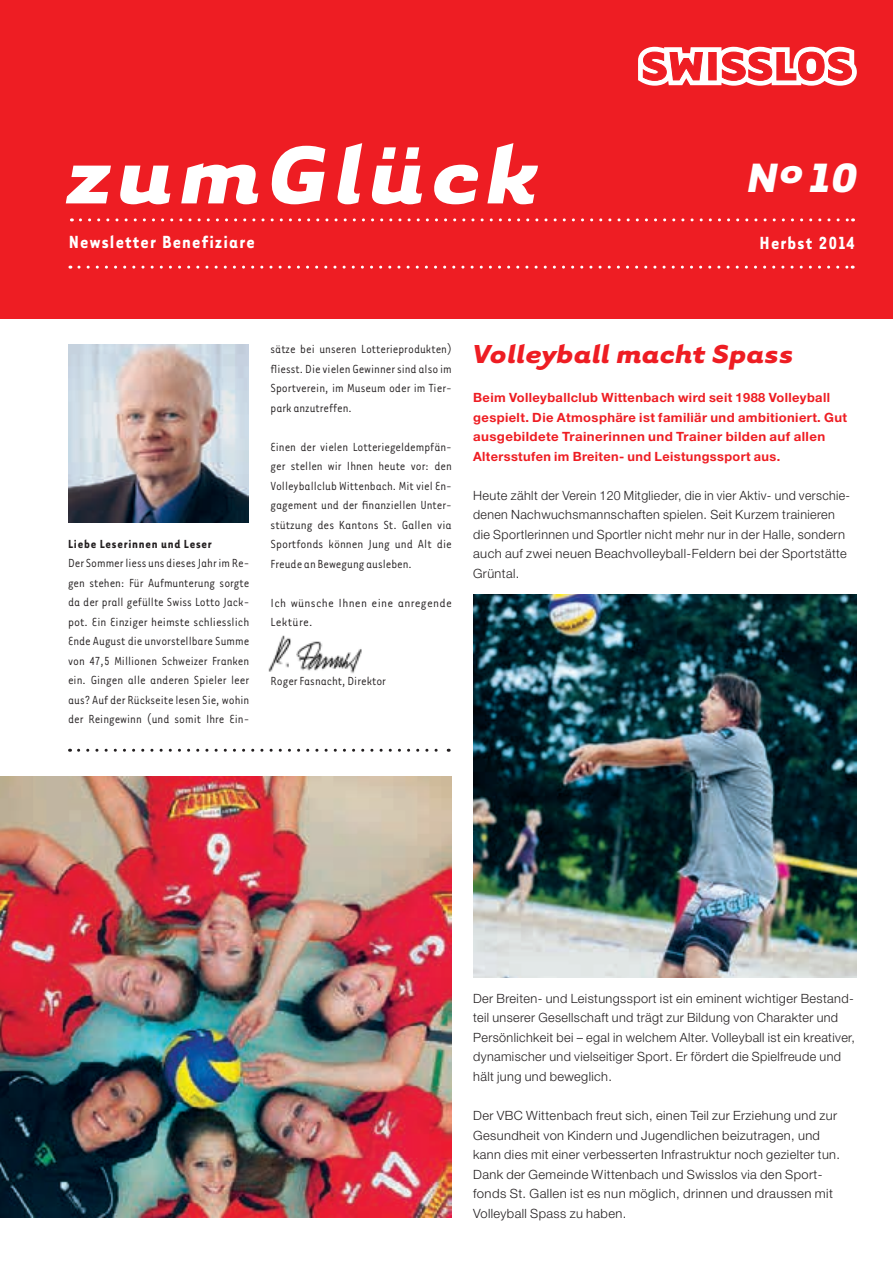
<style>
.page{position:relative;width:893px;height:1263px;background:#fff}
.page>*{position:absolute;margin:0;border:0;box-sizing:border-box;transform-origin:0 0}
.t1{font:italic 700 94.5px "Tarzana Wide";letter-spacing:.06em;color:#fff}
.t2{font:italic 700 47.25px "Tarzana Wide";color:#fff}
.t3{font:italic 700 41.85px "Tarzana Wide";color:#fff}
.t4{font:italic 700 30px "Tarzana Wide";color:#ee1d23}
.t5{font:700 20.25px "Tarzana Narrow";letter-spacing:.06em;color:#fff}
.t6{font:13.5px/19.5px "Tarzana Narrow";color:#231f20;text-align:justify}
.t7{font:13.5px/19.5px "Tarzana Narrow";letter-spacing:.02em;color:#231f20}
.t8{font:700 13.5px "Tarzana Narrow";letter-spacing:.06em;color:#231f20}
.t9{font:300 12.75px/19.5px "Helvetica Neue";letter-spacing:.03em;color:#231f20}
.t10{font:700 12.75px/19.5px "Helvetica Neue";letter-spacing:.03em;color:#ee1d23}
</style>
<div class="page">
<img style="left:268px;top:635px;width:94px;height:39px">
<img style="left:68px;top:344px;width:181px;height:178px">
<div style="left:0;top:0;width:893px;height:318px;background:#ee1d23"></div>
<svg style="left:638px;top:47px;width:219px;height:39px"></svg>
<svg style="left:80px;top:218px;width:773px;height:3px"></svg>
<svg style="left:79px;top:266px;width:774px;height:3px"></svg>
<svg style="left:79px;top:749px;width:370px;height:3px"></svg>
<img style="left:0;top:776px;width:452px;height:441px">
<img style="left:473px;top:594px;width:383px;height:383px">
<h1 class="t1" style="left:69px;top:112px;width:473px">zumGlück</h1>
<h3 class="t5" style="left:69px;top:230px;width:187px">Newsletter Benefiziare</h3>
<h2 class="t2" style="left:746px;top:147px;width:114px">N 10</h2>
<h3 class="t3" style="left:780px;top:142px;width:26px">o</h3>
<h3 class="t5" style="left:760px;top:230px;width:97px">Herbst 2014</h3>
<p class="t8" style="left:68px;top:535px;width:145px">Liebe Leserinnen und Leser</p>
<p class="t6" style="left:68px;top:553px;width:183px">Der Sommer liess uns dieses Jahr im Re&shy;gen stehen: Für Aufmunterung sorgte da der prall gefüllte Swiss Lotto Jack&shy;pot. Ein Einziger heimste schliesslich Ende August die unvorstellbare Summe von 47,5 Millionen Schweizer Franken ein. Gingen alle anderen Spieler leer aus? Auf der Rückseite lesen Sie, wohin der Reingewinn (und somit Ihre Ein-</p>
<p class="t6" style="left:271px;top:339px;width:183px">sätze bei unseren Lotterieprodukten) fliesst. Die vielen Gewinner sind also im Sportverein, im Museum oder im Tier&shy;park anzutreffen.</p>
<p class="t6" style="left:271px;top:436px;width:183px">Einen der vielen Lotteriegeldempfän&shy;ger stellen wir Ihnen heute vor: den Volleyballclub Wittenbach. Mit viel En&shy;gagement und der finanziellen Unter&shy;stützung des Kantons St. Gallen via Sportfonds können Jung und Alt die Freude an Bewegung ausleben.</p>
<p class="t7" style="left:271px;top:592px;width:183px">Ich wünsche Ihnen eine anregende<br>Lektüre.</p>
<p class="t6" style="left:271px;top:670px;width:117px">Roger Fasnacht, Direktor</p>
<h3 class="t4" style="left:473px;top:334px;width:322px">Volleyball macht Spass</h3>
<p class="t10" style="left:473px;top:388px;width:375px">Beim Volleyballclub Wittenbach wird seit 1988 Volleyball gespielt. Die Atmosphäre ist familiär und ambitioniert. Gut ausgebildete Trainerinnen und Trainer bilden auf allen Altersstufen im Breiten- und Leistungssport aus.</p>
<p class="t9" style="left:473px;top:485px;width:379px">Heute zählt der Verein 120 Mitglieder, die in vier Aktiv- und verschie&shy;denen Nachwuchsmannschaften spielen. Seit Kurzem trainieren die Sportlerinnen und Sportler nicht mehr nur in der Halle, sondern auch auf zwei neuen Beachvolleyball-Feldern bei der Sportstätte Grüntal.</p>
<p class="t9" style="left:473px;top:988px;width:383px">Der Breiten- und Leistungssport ist ein eminent wichtiger Bestand&shy;teil unserer Gesellschaft und trägt zur Bildung von Charakter und Persönlichkeit bei – egal in welchem Alter. Volleyball ist ein kreativer, dynamischer und vielseitiger Sport. Er fördert die Spielfreude und hält jung und beweglich.</p>
<p class="t9" style="left:473px;top:1105px;width:368px">Der VBC Wittenbach freut sich, einen Teil zur Erziehung und zur Gesundheit von Kindern und Jugendlichen beizutragen, und kann dies mit einer verbesserten Infrastruktur noch gezielter tun.<br>Dank der Gemeinde Wittenbach und Swisslos via den Sport&shy;fonds St. Gallen ist es nun möglich, drinnen und draussen mit Volleyball Spass zu haben.</p>
</div>
